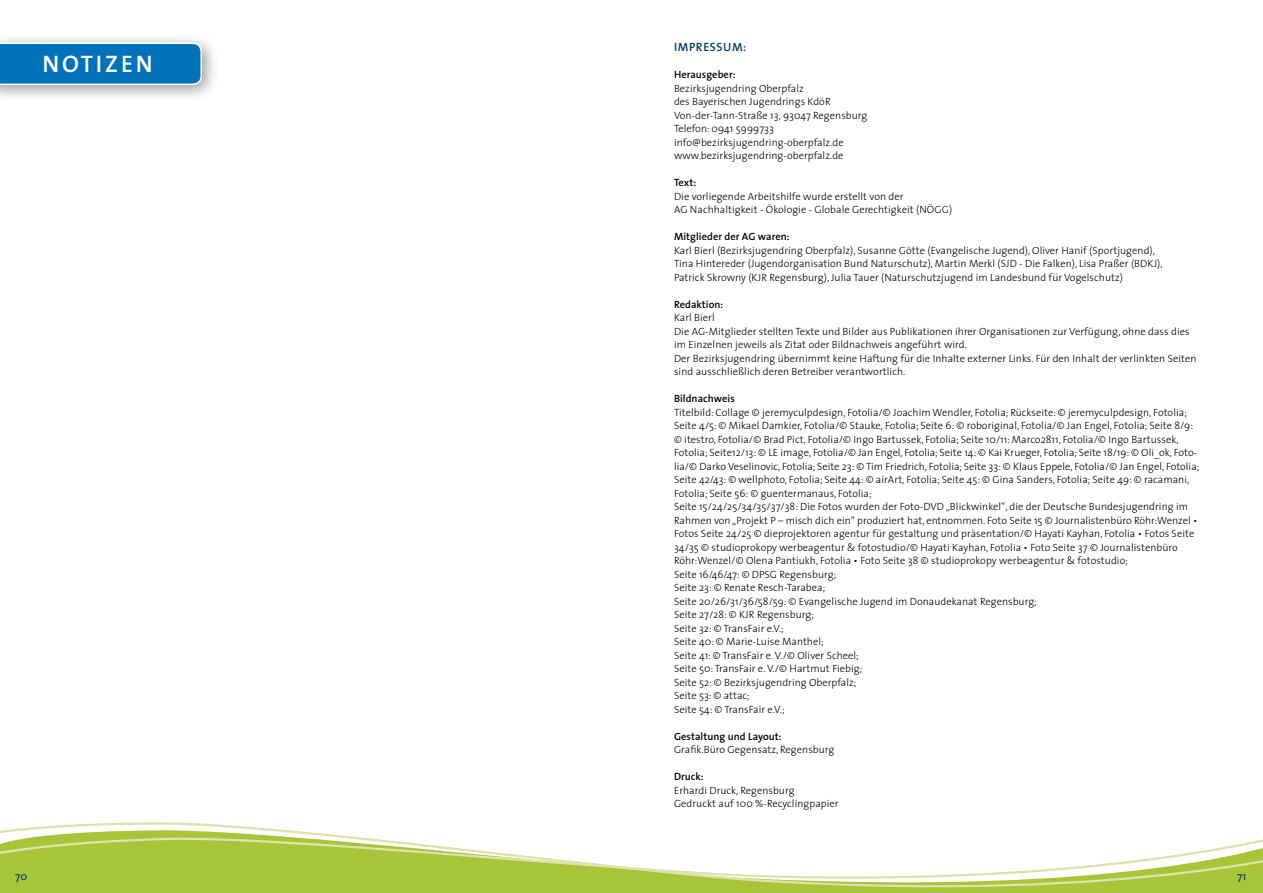
<style>
.page{position:relative;width:1263px;height:893px;background:#fff}
.page>*{position:absolute;margin:0;border:0;box-sizing:border-box;transform-origin:0 0}
.t1{font:600 24px "The Mix";color:#fff}
.t2{font:600 12px "The Mix";letter-spacing:.05em;color:#003d68}
.t3{font:11.25px "The Sans";color:#003d68}
.t4{font:300 10.5px/13.5px "The Sans";letter-spacing:.005em;color:#000}
.t5{font:600 10.5px "The Sans";letter-spacing:.005em;color:#000}
</style>
<div class="page">
<svg style="left:0;top:822px;width:1263px;height:71px"></svg>
<div style="left:0;top:32px;width:220px;height:71px;background:#000;opacity:.4"></div>
<svg style="left:0;top:43px;width:202px;height:42px;background:#107bc0"></svg>
<h1 class="t1" style="left:42px;top:44px;width:112px">NOTIZEN</h1>
<p class="t2" style="left:674px;top:37px;width:74px">IMPRESSUM:</p>
<p class="t5" style="left:674px;top:66px;width:63px">Herausgeber:</p>
<p class="t4" style="left:674px;top:81px;width:195px">Bezirksjugendring Oberpfalz<br>des Bayerischen Jugendrings KdöR Von-der-Tann-Straße 13, 93047 Regensburg Telefon: 0941 5999733 info@bezirksjugendring-oberpfalz.de www.bezirksjugendring-oberpfalz.de</p>
<p class="t5" style="left:674px;top:174px;width:24px">Text:</p>
<p class="t4" style="left:674px;top:189px;width:280px">Die vorliegende Arbeitshilfe wurde erstellt von der<br>AG Nachhaltigkeit - Ökologie - Globale Gerechtigkeit (NÖGG)</p>
<p class="t5" style="left:674px;top:228px;width:117px">Mitglieder der AG waren:</p>
<p class="t4" style="left:674px;top:243px;width:490px">Karl Bierl (Bezirksjugendring Oberpfalz), Susanne Götte (Evangelische Jugend), Oliver Hanif (Sportjugend),<br>Tina Hintereder (Jugendorganisation Bund Naturschutz), Martin Merkl (SJD - Die Falken), Lisa Praßer (BDKJ),<br>Patrick Skrowny (KJR Regensburg), Julia Tauer (Naturschutzjugend im Landesbund für Vogelschutz)</p>
<p class="t5" style="left:674px;top:295px;width:51px">Redaktion:</p>
<p class="t4" style="left:674px;top:311px;width:524px">Karl Bierl<br>Die AG-Mitglieder stellten Texte und Bilder aus Publikationen ihrer Organisationen zur Verfügung, ohne dass dies im Einzelnen jeweils als Zitat oder Bildnachweis angeführt wird.<br>Der Bezirksjugendring übernimmt keine Haftung für die Inhalte externer Links. Für den Inhalt der verlinkten Seiten sind ausschließlich deren Betreiber verantwortlich.</p>
<p class="t5" style="left:674px;top:390px;width:62px">Bildnachweis</p>
<p class="t4" style="left:674px;top:405px;width:527px">Titelbild: Collage © jeremyculpdesign, Fotolia/© Joachim Wendler, Fotolia; Rückseite: © jeremyculpdesign, Fotolia; Seite 4/5: © Mikael Damkier, Fotolia/© Stauke, Fotolia; Seite 6: © roboriginal, Fotolia/© Jan Engel, Fotolia; Seite 8/9: © itestro, Fotolia/© Brad Pict, Fotolia/© Ingo Bartussek, Fotolia; Seite 10/11: Marco2811, Fotolia/© Ingo Bartussek, Fotolia; Seite12/13: © LE image, Fotolia/© Jan Engel, Fotolia; Seite 14: © Kai Krueger, Fotolia; Seite 18/19: © Oli_ok, Foto&shy;lia/© Darko Veselinovic, Fotolia; Seite 23: © Tim Friedrich, Fotolia; Seite 33: © Klaus Eppele, Fotolia/© Jan Engel, Fotolia; Seite 42/43: © wellphoto, Fotolia; Seite 44: © airArt, Fotolia; Seite 45: © Gina Sanders, Fotolia; Seite 49: © racamani, Fotolia; Seite 56: © guentermanaus, Fotolia;<br>Seite 15/24/25/34/35/37/38: Die Fotos wurden der Foto-DVD „Blickwinkel“, die der Deutsche Bundesjugendring im Rahmen von „Projekt P – misch dich ein“ produziert hat, entnommen. Foto Seite 15 © Journalistenbüro Röhr:Wenzel • Fotos Seite 24/25 © dieprojektoren agentur für gestaltung und präsentation/© Hayati Kayhan, Fotolia • Fotos Seite 34/35 © studioprokopy werbeagentur &amp; fotostudio/© Hayati Kayhan, Fotolia • Foto Seite 37 © Journalistenbüro Röhr:Wenzel/© Olena Pantiukh, Fotolia • Foto Seite 38 © studioprokopy werbeagentur &amp; fotostudio;<br>Seite 16/46/47: © DPSG Regensburg;<br>Seite 23: © Renate Resch-Tarabea;<br>Seite 20/26/31/36/58/59: © Evangelische Jugend im Donaudekanat Regensburg;<br>Seite 27/28: © KJR Regensburg;<br>Seite 32: © TransFair e.V.;<br>Seite 40: © Marie-Luise Manthel;<br>Seite 41: © TransFair e. V./© Oliver Scheel;<br>Seite 50: TransFair e. V./© Hartmut Fiebig;<br>Seite 52: © Bezirksjugendring Oberpfalz;<br>Seite 53: © attac;<br>Seite 54: © TransFair e.V.;</p>
<p class="t5" style="left:674px;top:728px;width:109px">Gestaltung und Layout:</p>
<p class="t4" style="left:674px;top:743px;width:162px">Grafik.Büro Gegensatz, Regensburg</p>
<p class="t5" style="left:674px;top:768px;width:31px">Druck:</p>
<p class="t4" style="left:674px;top:783px;width:166px">Erhardi Druck, Regensburg<br>Gedruckt auf 100 %-Recyclingpapier</p>
<p class="t3" style="left:15px;top:867px;width:14px">70</p>
<p class="t3" style="left:1237px;top:867px;width:11px">71</p>
</div>
